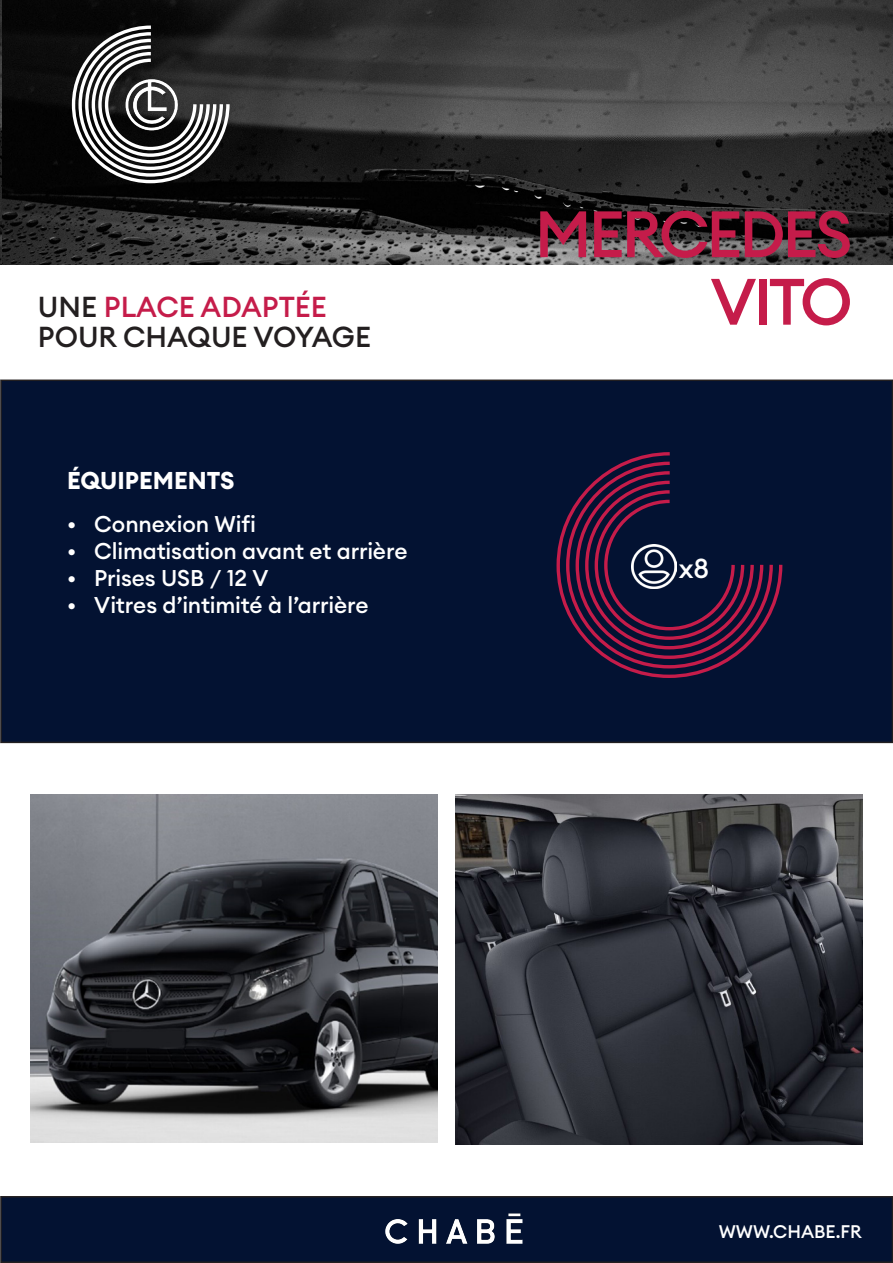
<style>
.page{position:relative;width:893px;height:1263px;background:#fff}
.page>*{position:absolute;margin:0;border:0;box-sizing:border-box;transform-origin:0 0}
.t1{font:500 64.5px "Euclid Circular A";letter-spacing:-.05em;color:#c51c4a}
.t2{font:500 28.5px "Euclid Circular A";color:#231f20}
.t3{font:500 28.5px "Euclid Circular A";color:#c51c4a}
.t4{font:500 27px "Euclid Circular A";color:#fff}
.t5{font:700 24px "Euclid Circular A";color:#fff}
.t6{font:500 22.5px "Euclid Circular A";letter-spacing:-.01em;color:#fff}
.t7{font:500 18px "Euclid Circular A";color:#fff}
.s1{color:#231f20}
</style>
<div class="page">
<img style="left:0;top:0;width:893px;height:265px">
<svg style="left:70px;top:24px;width:161px;height:161px"></svg>
<div style="left:1px;top:380px;width:891px;height:362px;background:#031232"></div>
<div style="left:0;top:379px;width:893px;height:364px;border:2px solid #231f20"></div>
<div style="left:1px;top:1197px;width:891px;height:65px;background:#031232"></div>
<div style="left:0;top:1196px;width:893px;height:67px;border:2px solid #231f20"></div>
<img style="left:385px;top:1213px;width:138px;height:31px">
<svg style="left:558px;top:452px;width:225px;height:226px"></svg>
<img style="left:631px;top:545px;width:45px;height:44px">
<img style="left:30px;top:794px;width:407px;height:348px">
<img style="left:455px;top:794px;width:408px;height:351px">
<svg style="left:0;top:379px;width:1px;height:364px"></svg>
<svg style="left:0;top:1196px;width:1px;height:67px"></svg>
<p class="t3" style="left:38px;top:288px;width:290px"><span class="s1">UNE</span> PLACE ADAPTÉE</p>
<p class="t2" style="left:38px;top:318px;width:335px">POUR CHAQUE VOYAGE</p>
<p class="t5" style="left:67px;top:465px;width:169px">ÉQUIPEMENTS</p>
<p class="t6" style="left:67px;top:510px;width:190px">• Connexion Wifi</p>
<p class="t6" style="left:67px;top:537px;width:342px">• Climatisation avant et arrière</p>
<p class="t6" style="left:67px;top:564px;width:203px">• Prises USB / 12 V</p>
<p class="t6" style="left:67px;top:591px;width:303px">• Vitres d’intimité à l’arrière</p>
<p class="t1" style="left:535px;top:193px;width:319px">MERCEDES</p>
<p class="t1" style="left:710px;top:260px;width:144px">VITO</p>
<p class="t4" style="left:679px;top:551px;width:32px">x8</p>
<p class="t7" style="left:719px;top:1219px;width:145px">WWW.CHABE.FR</p>
</div>
